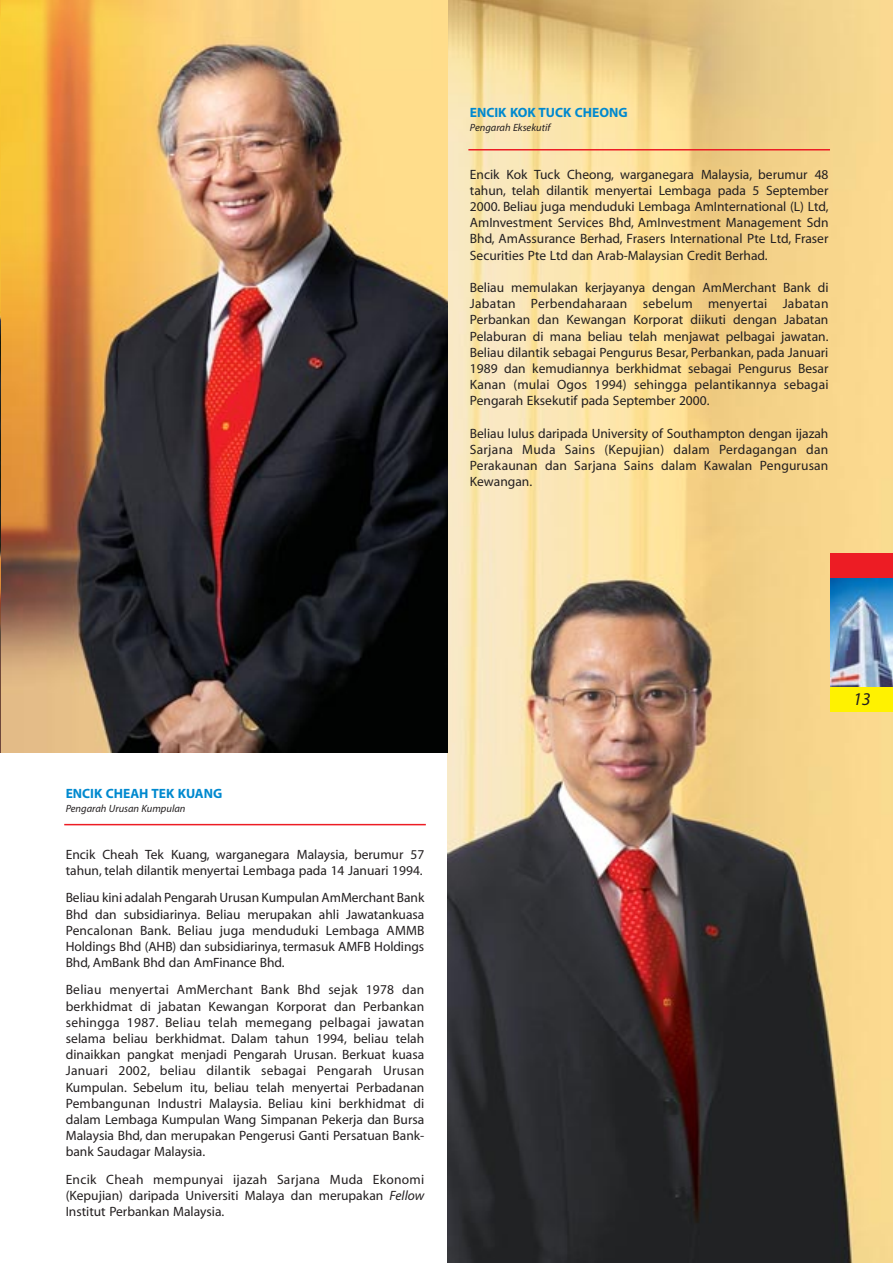
<style>
.page{position:relative;width:893px;height:1263px;background:#fff}
.page>*{position:absolute;margin:0;border:0;box-sizing:border-box;transform-origin:0 0}
.t1{font:italic 18px "Myriad";color:#231f20}
.t2{font:13.5px/16.2px "Myriad";color:#231f20;text-align:justify}
.t3{font:700 13.5px "Myriad";color:#0089cf}
.t4{font:italic 10.5px "Myriad";color:#231f20}
.s1{font-style:italic}
</style>
<div class="page">
<img style="left:447px;top:0;width:445px;height:1263px">
<img style="left:0;top:0;width:447px;height:753px">
<div style="left:830px;top:553px;width:62px;height:25px;background:#ed1c24"></div>
<div style="left:830px;top:687px;width:62px;height:25px;background:#fff200"></div>
<img style="left:830px;top:578px;width:62px;height:109px">
<hr style="left:64px;top:824px;width:362px;height:1px;background:#ed1c24">
<hr style="left:468px;top:149px;width:362px;height:2px;background:#ed1c24">
<p class="t3" style="left:470px;top:108px;width:159px">ENCIK KOK TUCK CHEONG</p>
<p class="t4" style="left:470px;top:124px;width:82px">Pengarah Eksekutif</p>
<p class="t2" style="left:470px;top:167px;width:360px">Encik Kok Tuck Cheong, warganegara Malaysia, berumur 48 tahun, telah dilantik menyertai Lembaga pada 5 September 2000. Beliau juga menduduki Lembaga AmInternational (L) Ltd, AmInvestment Services Bhd, AmInvestment Management Sdn Bhd, AmAssurance Berhad, Frasers International Pte Ltd, Fraser Securities Pte Ltd dan Arab-Malaysian Credit Berhad.</p>
<p class="t2" style="left:470px;top:280px;width:360px">Beliau memulakan kerjayanya dengan AmMerchant Bank di Jabatan Perbendaharaan sebelum menyertai Jabatan Perbankan dan Kewangan Korporat diikuti dengan Jabatan Pelaburan di mana beliau telah menjawat pelbagai jawatan.<br>Beliau dilantik sebagai Pengurus Besar, Perbankan, pada Januari 1989 dan kemudiannya berkhidmat sebagai Pengurus Besar Kanan (mulai Ogos 1994) sehingga pelantikannya sebagai Pengarah Eksekutif pada September 2000.</p>
<p class="t2" style="left:470px;top:426px;width:360px">Beliau lulus daripada University of Southampton dengan ijazah Sarjana Muda Sains (Kepujian) dalam Perdagangan dan Perakaunan dan Sarjana Sains dalam Kawalan Pengurusan Kewangan.</p>
<p class="t3" style="left:66px;top:788px;width:158px">ENCIK CHEAH TEK KUANG</p>
<p class="t4" style="left:66px;top:804px;width:121px">Pengarah Urusan Kumpulan</p>
<p class="t2" style="left:66px;top:847px;width:360px">Encik Cheah Tek Kuang, warganegara Malaysia, berumur 57 tahun, telah dilantik menyertai Lembaga pada 14 Januari 1994.</p>
<p class="t2" style="left:66px;top:891px;width:360px">Beliau kini adalah Pengarah Urusan Kumpulan AmMerchant Bank Bhd dan subsidiarinya. Beliau merupakan ahli Jawatankuasa Pencalonan Bank. Beliau juga menduduki Lembaga AMMB Holdings Bhd (AHB) dan subsidiarinya, termasuk AMFB Holdings Bhd, AmBank Bhd dan AmFinance Bhd.</p>
<p class="t2" style="left:66px;top:983px;width:360px">Beliau menyertai AmMerchant Bank Bhd sejak 1978 dan berkhidmat di jabatan Kewangan Korporat dan Perbankan sehingga 1987. Beliau telah memegang pelbagai jawatan selama beliau berkhidmat. Dalam tahun 1994, beliau telah dinaikkan pangkat menjadi Pengarah Urusan. Berkuat kuasa Januari 2002, beliau dilantik sebagai Pengarah Urusan Kumpulan. Sebelum itu, beliau telah menyertai Perbadanan Pembangunan Industri Malaysia. Beliau kini berkhidmat di dalam Lembaga Kumpulan Wang Simpanan Pekerja dan Bursa Malaysia Bhd, dan merupakan Pengerusi Ganti Persatuan Bank&shy;bank Saudagar Malaysia.</p>
<p class="t2" style="left:66px;top:1172px;width:360px">Encik Cheah mempunyai ijazah Sarjana Muda Ekonomi (Kepujian) daripada Universiti Malaya dan merupakan <span class="s1">Fellow </span>Institut Perbankan Malaysia.</p>
<h1 class="t1" style="left:853px;top:692px;width:19px">13</h1>
</div>
